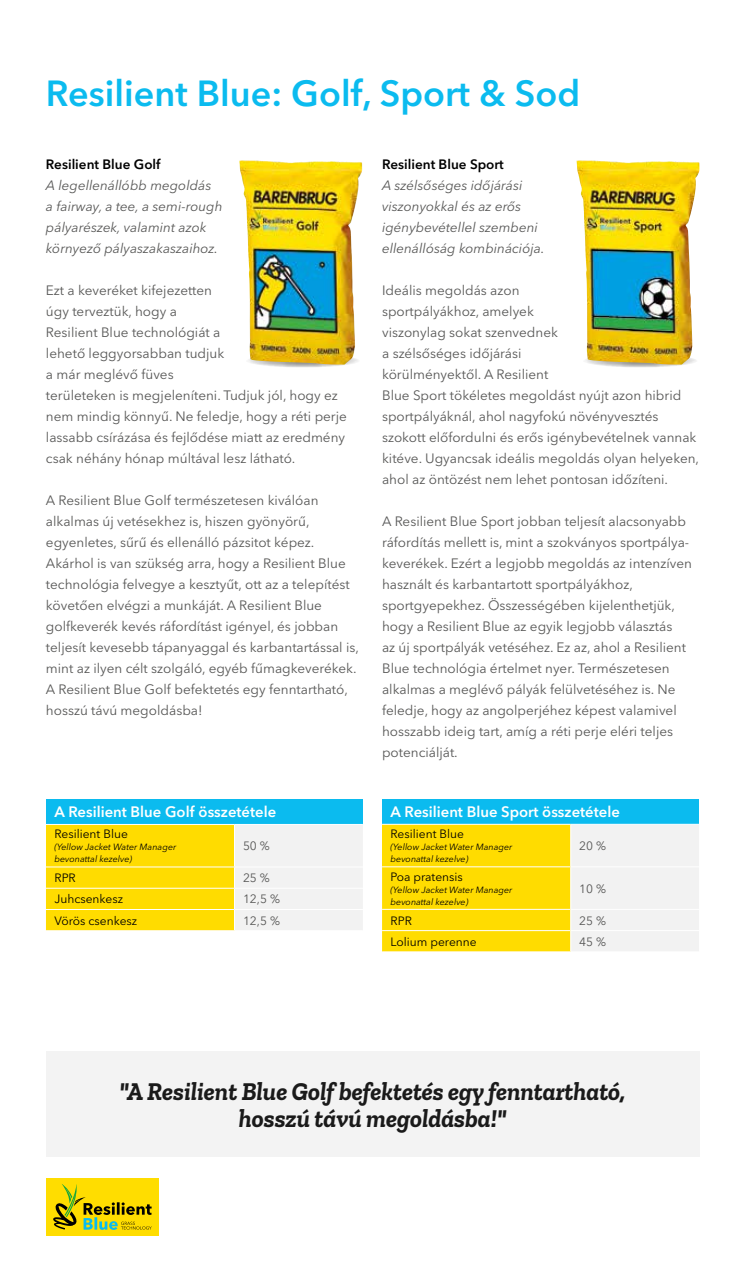
<style>
.page{position:relative;width:745px;height:1263px;background:#fff}
.page>*{position:absolute;margin:0;border:0;box-sizing:border-box;transform-origin:0 0}
.t1{font:600 36px "Avenir Next W1 G";color:#0bbbef}
.t2{font:italic 700 25.5px/27px "Zilla Slab";color:#000;text-align:center}
.t3{font:600 15px "Avenir Next W1 G";color:#fff}
.t4{font:13.5px/21px "Avenir Next W1 G";color:#575756}
.t5{font:italic 13.5px/21px "Avenir Next W1 G";color:#575756}
.t6{font:600 13.5px "Avenir Next W1 G";color:#000}
.t7{font:12px "Avenir Next W1 G";color:#000}
.t8{font:12px "Avenir Next W1 G";color:#575756}
.t9{font:italic 9px/12px "Avenir Next W1 G";color:#000}
</style>
<div class="page">
<svg style="left:582px;top:354px;width:115px;height:14px"></svg>
<img style="left:576px;top:160px;width:123px;height:205px">
<div style="left:382px;top:799px;width:316px;height:25px;background:#0bbbef"></div>
<svg style="left:382px;top:824px;width:316px;height:127px"></svg>
<div style="left:46px;top:799px;width:316px;height:25px;background:#0bbbef"></div>
<svg style="left:46px;top:824px;width:316px;height:106px"></svg>
<svg style="left:245px;top:354px;width:115px;height:14px"></svg>
<img style="left:239px;top:160px;width:123px;height:205px">
<div style="left:46px;top:1178px;width:112px;height:57px;background:#fd0"></div>
<svg style="left:53px;top:1184px;width:99px;height:46px"></svg>
<div style="left:46px;top:1051px;width:653px;height:105px;background:#f2f2f2"></div>
<h1 class="t1" style="left:46px;top:65px;width:535px">Resilient Blue: Golf, Sport &amp; Sod</h1>
<p class="t6" style="left:46px;top:154px;width:116px">Resilient Blue Golf</p>
<p class="t5" style="left:46px;top:174px;width:178px">A legellenállóbb megoldás<br>a fairway, a tee, a semi-rough pályarészek, valamint azok környező pályaszakaszaihoz.</p>
<p class="t4" style="left:46px;top:279px;width:302px">Ezt a keveréket kifejezetten<br>úgy terveztük, hogy a<br>Resilient Blue technológiát a<br>lehető leggyorsabban tudjuk<br>a már meglévő füves<br>területeken is megjeleníteni. Tudjuk jól, hogy ez nem mindig könnyű. Ne feledje, hogy a réti perje lassabb csírázása és fejlődése miatt az eredmény csak néhány hónap múltával lesz látható.</p>
<p class="t4" style="left:46px;top:489px;width:314px">A Resilient Blue Golf természetesen kiválóan alkalmas új vetésekhez is, hiszen gyönyörű, egyenletes, sűrű és ellenálló pázsitot képez.<br>Akárhol is van szükség arra, hogy a Resilient Blue technológia felvegye a kesztyűt, ott az a telepítést követően elvégzi a munkáját. A Resilient Blue golfkeverék kevés ráfordítást igényel, és jobban teljesít kevesebb tápanyaggal és karbantartással is, mint az ilyen célt szolgáló, egyéb fűmagkeverékek.<br>A Resilient Blue Golf befektetés egy fenntartható, hosszú távú megoldásba!</p>
<p class="t3" style="left:54px;top:800px;width:223px">A Resilient Blue Golf összetétele</p>
<p class="t7" style="left:54px;top:824px;width:75px">Resilient Blue</p>
<p class="t9" style="left:54px;top:840px;width:123px">(Yellow Jacket Water Manager bevonattal kezelve)</p>
<p class="t8" style="left:243px;top:836px;width:28px">50 %</p>
<p class="t7" style="left:54px;top:868px;width:23px">RPR</p>
<p class="t8" style="left:243px;top:868px;width:28px">25 %</p>
<p class="t7" style="left:54px;top:890px;width:70px">Juhcsenkesz</p>
<p class="t8" style="left:243px;top:890px;width:38px">12,5 %</p>
<p class="t7" style="left:54px;top:911px;width:84px">Vörös csenkesz</p>
<p class="t8" style="left:243px;top:911px;width:38px">12,5 %</p>
<p class="t6" style="left:382px;top:154px;width:123px">Resilient Blue Sport</p>
<p class="t5" style="left:382px;top:174px;width:164px">A szélsőséges időjárási viszonyokkal és az erős igénybevétellel szembeni ellenállóság kombinációja.</p>
<p class="t4" style="left:382px;top:279px;width:318px">Ideális megoldás azon<br>sportpályákhoz, amelyek<br>viszonylag sokat szenvednek<br>a szélsőséges időjárási<br>körülményektől. A Resilient<br>Blue Sport tökéletes megoldást nyújt azon hibrid sportpályáknál, ahol nagyfokú növényvesztés szokott előfordulni és erős igénybevételnek vannak kitéve. Ugyancsak ideális megoldás olyan helyeken, ahol az öntözést nem lehet pontosan időzíteni.</p>
<p class="t4" style="left:382px;top:510px;width:311px">A Resilient Blue Sport jobban teljesít alacsonyabb ráfordítás mellett is, mint a szokványos sportpálya&shy;keverékek. Ezért a legjobb megoldás az intenzíven használt és karbantartott sportpályákhoz, sportgyepekhez. Összességében kijelenthetjük, hogy a Resilient Blue az egyik legjobb választás<br>az új sportpályák vetéséhez. Ez az, ahol a Resilient Blue technológia értelmet nyer. Természetesen alkalmas a meglévő pályák felülvetéséhez is. Ne feledje, hogy az angolperjéhez képest valamivel hosszabb ideig tart, amíg a réti perje eléri teljes potenciálját.</p>
<p class="t3" style="left:390px;top:800px;width:231px">A Resilient Blue Sport összetétele</p>
<p class="t7" style="left:390px;top:824px;width:75px">Resilient Blue</p>
<p class="t9" style="left:390px;top:840px;width:123px">(Yellow Jacket Water Manager bevonattal kezelve)</p>
<p class="t8" style="left:579px;top:836px;width:28px">20 %</p>
<p class="t7" style="left:390px;top:867px;width:74px">Poa pratensis</p>
<p class="t9" style="left:390px;top:883px;width:123px">(Yellow Jacket Water Manager bevonattal kezelve)</p>
<p class="t8" style="left:579px;top:879px;width:28px">10 %</p>
<p class="t7" style="left:390px;top:911px;width:23px">RPR</p>
<p class="t8" style="left:579px;top:911px;width:28px">25 %</p>
<p class="t7" style="left:390px;top:932px;width:88px">Lolium perenne</p>
<p class="t8" style="left:579px;top:932px;width:28px">45 %</p>
<h2 class="t2" style="left:120px;top:1078px;width:507px">"A Resilient Blue Golf befektetés egy fenntartható, hosszú távú megoldásba!"</h2>
</div>
